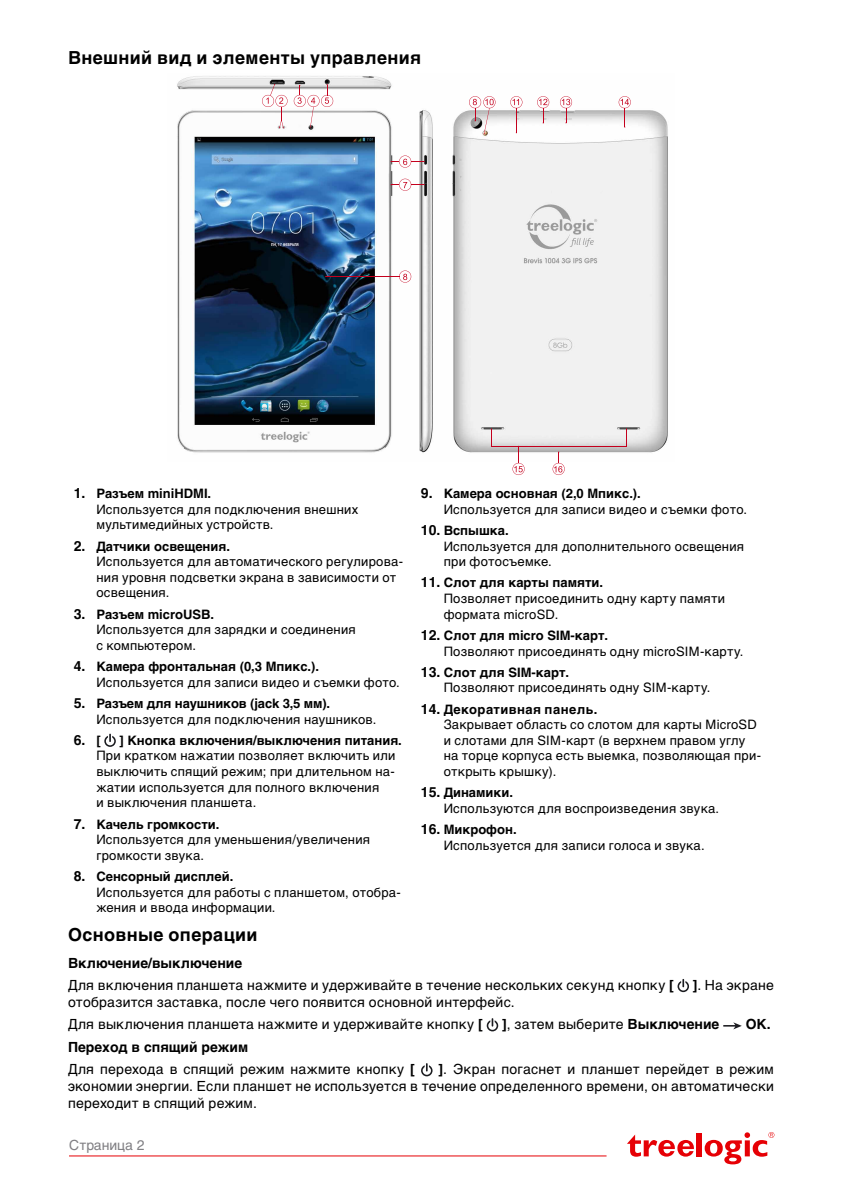
<style>
.page{position:relative;width:842px;height:1191px;background:#fff}
.page>*{position:absolute;margin:0;border:0;box-sizing:border-box;transform-origin:0 0}
.t1{font:700 18px "Helvetica C";letter-spacing:.02em;color:#000}
.t2{font:14px/22.4px "Helvetica C";letter-spacing:.015em;color:#000}
.t3{font:14px "Helvetica C";color:#818084}
.t4{font:700 14px "Helvetica C";color:#000}
.t5{font:13px/15.6px "Helvetica C";letter-spacing:.02em;color:#000}
.t6{font:700 13px "Helvetica C";color:#000}
.s1{font-weight:700;font-size:14px}
.s2{font-weight:700}
.s3{font-size:13px}
</style>
<div class="page">
<div style="left:697px;top:1132px;width:5px;height:24px;background:#e60005"></div>
<svg style="left:705px;top:1132px;width:69px;height:32px"></svg>
<svg style="left:627px;top:1134px;width:67px;height:22px"></svg>
<hr style="left:69px;top:1155px;width:537px;height:1px;background:#e60005">
<img style="left:177px;top:76px;width:491px;height:377px">
<svg style="left:390px;top:155px;width:35px;height:13px"></svg>
<svg style="left:390px;top:179px;width:35px;height:12px"></svg>
<hr style="left:326px;top:276px;width:73px;height:1px;background:#c4001d">
<svg style="left:399px;top:270px;width:12px;height:13px"></svg>
<hr style="left:491px;top:446px;width:135px;height:1px;background:#c4001d">
<svg style="left:491px;top:428px;width:1px;height:18px"></svg>
<svg style="left:626px;top:428px;width:1px;height:18px"></svg>
<svg style="left:553px;top:451px;width:12px;height:24px"></svg>
<svg style="left:469px;top:96px;width:26px;height:38px"></svg>
<svg style="left:537px;top:96px;width:12px;height:27px"></svg>
<svg style="left:510px;top:96px;width:12px;height:37px"></svg>
<svg style="left:560px;top:96px;width:12px;height:27px"></svg>
<svg style="left:619px;top:96px;width:12px;height:32px"></svg>
<svg style="left:512px;top:447px;width:13px;height:28px"></svg>
<svg style="left:294px;top:84px;width:39px;height:43px"></svg>
<svg style="left:262px;top:84px;width:26px;height:44px"></svg>
<svg style="left:104px;top:733px;width:12px;height:14px"></svg>
<svg style="left:677px;top:979px;width:12px;height:13px"></svg>
<svg style="left:487px;top:1018px;width:11px;height:13px"></svg>
<svg style="left:723px;top:1022px;width:19px;height:7px"></svg>
<svg style="left:421px;top:1063px;width:12px;height:13px"></svg>
<h1 class="t1" style="left:68px;top:47px;width:355px">Внешний вид и элементы управления</h1>
<p class="t5" style="left:96px;top:486px;width:263px;text-indent:-23px"><span class="s1">1.</span> <span class="s2">Разъем miniHDMI.<br></span>Используется для подключения внешних мультимедийных устройств.</p>
<p class="t5" style="left:96px;top:538px;width:308px;text-indent:-23px"><span class="s1">2.</span> <span class="s2">Датчики освещения.<br></span>Используется для автоматического регулирова&shy;ния уровня подсветки экрана в зависимости от освещения.</p>
<p class="t5" style="left:96px;top:606px;width:261px;text-indent:-23px"><span class="s1">3.</span> <span class="s2">Разъем microUSB.<br></span>Используется для зарядки и соединения с компьютером.</p>
<p class="t5" style="left:96px;top:659px;width:305px;text-indent:-23px"><span class="s1">4.</span> <span class="s2">Камера фронтальная (0,3 Мпикс.).<br></span>Используется для записи видео и съемки фото.</p>
<p class="t5" style="left:96px;top:695px;width:281px;text-indent:-23px"><span class="s1">5.</span> <span class="s2">Разъем для наушников (jack 3,5 мм).<br></span>Используется для подключения наушников.</p>
<p class="t4" style="left:74px;top:732px;width:29px">6. <span class="s3">[</span></p>
<p class="t6" style="left:119px;top:733px;width:284px">] Кнопка включения/выключения питания.</p>
<p class="t5" style="left:96px;top:748px;width:300px">При кратком нажатии позволяет включить или выключить спящий режим; при длительном на&shy;жатии используется для полного включения<br>и выключения планшета.</p>
<p class="t5" style="left:96px;top:816px;width:275px;text-indent:-23px"><span class="s1">7.</span> <span class="s2">Качель громкости.<br></span>Используется для уменьшения/увеличения громкости звука.</p>
<p class="t5" style="left:96px;top:868px;width:306px;text-indent:-23px"><span class="s1">8.</span> <span class="s2">Сенсорный дисплей.<br></span>Используется для работы с планшетом, отобра&shy;жения и ввода информации.</p>
<p class="t5" style="left:444px;top:486px;width:305px;text-indent:-23px"><span class="s1">9.</span> <span class="s2">Камера основная (2,0 Мпикс.).<br></span>Используется для записи видео и съемки фото.</p>
<p class="t5" style="left:444px;top:522px;width:302px;text-indent:-23px"><span class="s1">10.</span> <span class="s2">Вспышка.<br></span>Используется для дополнительного освещения при фотосъемке.</p>
<p class="t5" style="left:444px;top:575px;width:283px;text-indent:-23px"><span class="s1">11.</span> <span class="s2">Слот для карты памяти.<br></span>Позволяет присоединить одну карту памяти формата microSD.</p>
<p class="t5" style="left:444px;top:627px;width:301px;text-indent:-23px"><span class="s1">12.</span> <span class="s2">Слот для micro SIM-карт.<br></span>Позволяют присоединять одну microSIM-карту.</p>
<p class="t5" style="left:444px;top:664px;width:268px;text-indent:-23px"><span class="s1">13.</span> <span class="s2">Слот для SIM-карт.<br></span>Позволяют присоединять одну SIM-карту.</p>
<p class="t5" style="left:444px;top:701px;width:319px;text-indent:-23px"><span class="s1">14.</span> <span class="s2">Декоративная панель.<br></span>Закрывает область со слотом для карты MicroSD и слотами для SIM-карт (в верхнем правом углу на торце корпуса есть выемка, позволяющая при&shy;открыть крышку).</p>
<p class="t5" style="left:444px;top:785px;width:277px;text-indent:-23px"><span class="s1">15.</span> <span class="s2">Динамики.<br></span>Используются для воспроизведения звука.</p>
<p class="t5" style="left:444px;top:822px;width:262px;text-indent:-23px"><span class="s1">16.</span> <span class="s2">Микрофон.<br></span>Используется для записи голоса и звука.</p>
<h1 class="t1" style="left:68px;top:924px;width:191px">Основные операции</h1>
<p class="t2" style="left:68px;top:951px;width:607px"><span class="s2">Включение/выключение<br></span>Для включения планшета нажмите и удерживайте в течение нескольких секунд кнопку <span class="s2">[</span></p>
<p class="t2" style="left:693px;top:974px;width:83px"><span class="s2">]</span>. На экране</p>
<p class="t2" style="left:68px;top:991px;width:448px">отобразится заставка, после чего появится основной интерфейс.<br>Для выключения планшета нажмите и удерживайте кнопку <span class="s2">[</span></p>
<p class="t2" style="left:502px;top:1013px;width:219px"><span class="s2">]</span>, затем выберите <span class="s2">Выключение</span></p>
<p class="t4" style="left:746px;top:1016px;width:26px">ОК.</p>
<p class="t2" style="left:68px;top:1035px;width:348px"><span class="s2">Переход в спящий режим<br></span>Для перехода в спящий режим нажмите кнопку <span class="s2">[</span></p>
<p class="t2" style="left:68px;top:1061px;width:707px;line-height:16.8px;text-align:justify;text-indent:371px"><span class="s2">]</span>. Экран погаснет и планшет перейдет в режим экономии энергии. Если планшет не используется в течение определенного времени, он автоматически переходит в спящий режим.</p>
<p class="t3" style="left:69px;top:1136px;width:77px">Страница 2</p>
</div>
